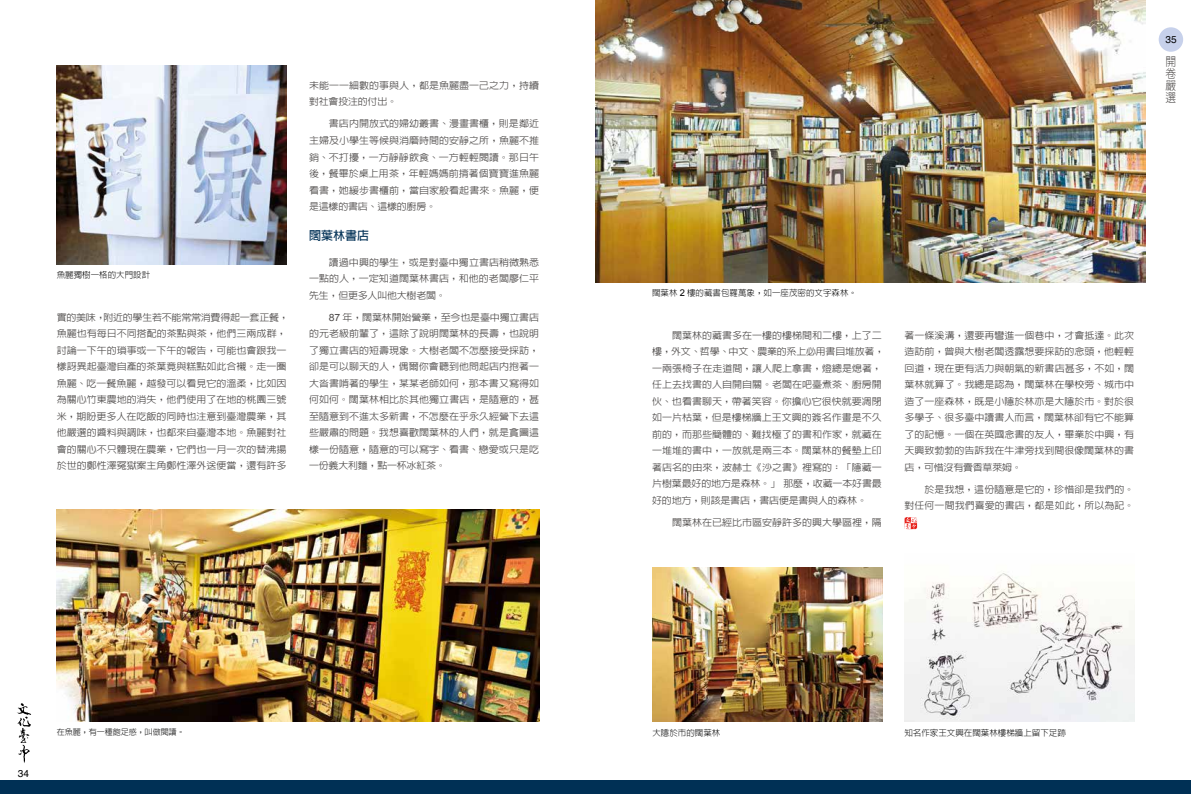
<style>
.page{position:relative;width:1191px;height:794px;background:#fff}
.page>*{position:absolute;margin:0;border:0;box-sizing:border-box;transform-origin:0 0}
.t1{font:700 12px "AR Hei B5";color:#003055}
.t2{font:300 12px/12px "AR Hei B5";color:#4c4948;text-align:justify;scale:.9 1}
.t3{font:10px "Helvetica";color:#000}
.t4{font:500 9.5px/16.5px "AR Hei B5";color:#4c4948;text-align:justify;scale:1.05 1}
.t5{font:300 8.5px "AR Hei B5";color:#000}
.t6{font:300 8px "AR Hei B5";color:#000}
.s1{font-family:"Arial";font-weight:400;font-size:10px}
.s2{font-family:"Arial";font-weight:400;font-size:9.4px}
</style>
<div class="page">
<svg style="left:17px;top:703px;width:14px;height:60px"></svg>
<img style="left:595px;top:0;width:550px;height:283px">
<img style="left:652px;top:567px;width:230px;height:154px">
<img style="left:904px;top:571px;width:230px;height:150px">
<svg style="left:904px;top:517px;width:13px;height:12px"></svg>
<img style="left:57px;top:509px;width:482px;height:212px">
<div style="left:0;top:780px;width:1191px;height:14px;background:#003055"></div>
<img style="left:57px;top:65px;width:229px;height:199px">
<div style="left:1158px;top:27px;width:25px;height:25px;background:#c7d1eb;border-radius:50%"></div>
<p class="t5" style="left:57px;top:270px;width:95px">魚麗獨樹一格的大門設計</p>
<p class="t4" style="left:57px;top:309px;width:223px;text-align:left">實的美味，附近的學生若不能常常消費得起一套正餐，魚麗也有每日不同搭配的茶點與茶，他們三兩成群，討論一下午的瑣事或一下午的報告，可能也會跟我一樣訝異起臺灣自產的茶葉竟與糕點如此合襯。走一圈魚麗、吃一餐魚麗，越發可以看見它的溫柔，比如因為關心竹東農地的消失，他們使用了在地的桃園三號米，期盼更多人在吃飯的同時也注意到臺灣農業，其他嚴選的醬料與調味，也都來自臺灣本地。魚麗對社會的關心不只體現在農業，它們也一月一次的替沸揚於世的鄭性澤冤獄案主角鄭性澤外送便當，還有許多</p>
<p class="t4" style="left:309px;top:77px;width:220px">未能一一細數的事與人，都是魚麗盡一己之力，持續對社會投注的付出。</p>
<p class="t4" style="left:309px;top:116px;width:221px;text-indent:20px">書店內開放式的婦幼叢書、漫畫書櫃，則是鄰近主婦及小學生等候與消磨時間的安靜之所，魚麗不推銷、不打擾，一方靜靜飲食、一方輕輕閱讀。那日午後，餐畢於桌上用茶，年輕媽媽前揹著個寶寶進魚麗看書，她緩步書櫃前，當自家般看起書來。魚麗，便是這樣的書店、這樣的廚房。</p>
<p class="t1" style="left:309px;top:229px;width:61px">闊葉林書店</p>
<p class="t4" style="left:309px;top:254px;width:221px;text-indent:20px">讀過中興的學生，或是對臺中獨立書店稍微熟悉一點的人，一定知道闊葉林書店，和他的老闆廖仁平先生，但更多人叫他大樹老闆。</p>
<p class="t4" style="left:309px;top:309px;width:221px;text-indent:20px"><span class="s1">87</span> 年，闊葉林開始營業，至今也是臺中獨立書店的元老級前輩了，這除了說明闊葉林的長壽，也說明了獨立書店的短壽現象。大樹老闆不怎麼接受採訪，卻是可以聊天的人，偶爾你會聽到他問起店內抱著一大沓書啃著的學生，某某老師如何，那本書又寫得如何如何。闊葉林相比於其他獨立書店，是隨意的，甚至隨意到不進太多新書，不怎麼在乎永久經營下去這些嚴肅的問題。我想喜歡闊葉林的人們，就是貪圖這樣一份隨意，隨意的可以寫字、看書、戀愛或只是吃一份義大利麵，點一杯冰紅茶。</p>
<p class="t3" style="left:1165px;top:33px;width:13px">35</p>
<p class="t2" style="left:1165px;top:55px;width:13px">開卷嚴選</p>
<p class="t5" style="left:652px;top:289px;width:206px">闊葉林 <span class="s2">2</span> 樓的藏書包羅萬象，如一座茂密的文字森林。</p>
<p class="t4" style="left:652px;top:327px;width:223px;text-align:left;text-indent:20px">闊葉林的藏書多在一樓的樓梯間和二樓，上了二樓，外文、哲學、中文、農業的系上必用書目堆放著，一兩張椅子在走道間，讓人爬上拿書，燈總是熄著，任上去找書的人自開自關。老闆在吧臺煮茶、廚房開伙、也看書聊天，帶著笑容。你擔心它很快就要凋閉如一片枯葉，但是樓梯牆上王文興的簽名作畫是不久前的，而那些簡體的、難找極了的書和作家，就藏在一堆堆的書中，一放就是兩三本。闊葉林的餐墊上印著店名的由來，波赫士《沙之書》裡寫的：「隱藏一片樹葉最好的地方是森林。」那麼，收藏一本好書最好的地方，則該是書店，書店便是書與人的森林。</p>
<p class="t4" style="left:672px;top:514px;width:201px">闊葉林在已經比市區安靜許多的興大學區裡，隔</p>
<p class="t4" style="left:904px;top:327px;width:220px">著一條溪溝，還要再彎進一個巷中，才會抵達。此次造訪前，曾與大樹老闆透露想要採訪的念頭，他輕輕回道，現在更有活力與朝氣的新書店甚多，不如，闊葉林就算了。我總是認為，闊葉林在學校旁、城市中造了一座森林，既是小隱於林亦是大隱於市。對於很多學子、很多臺中讀書人而言，闊葉林卻有它不能算了的記憶。一個在英國念書的友人，畢業於中興，有天興致勃勃的告訴我在牛津旁找到間很像闊葉林的書店，可惜沒有賣香草萊姆。</p>
<p class="t4" style="left:904px;top:481px;width:220px;text-align:right">於是我想，這份隨意是它的，珍惜卻是我們的。<br>對任何一間我們喜愛的書店，都是如此，所以為記。</p>
<p class="t3" style="left:18px;top:768px;width:13px">34</p>
<p class="t6" style="left:57px;top:728px;width:129px">在魚麗，有一種飽足感，叫做閱讀。</p>
<p class="t5" style="left:652px;top:728px;width:69px">大隱於市的闊葉林</p>
<p class="t5" style="left:904px;top:728px;width:163px">知名作家王文興在闊葉林樓梯牆上留下足跡</p>
</div>
